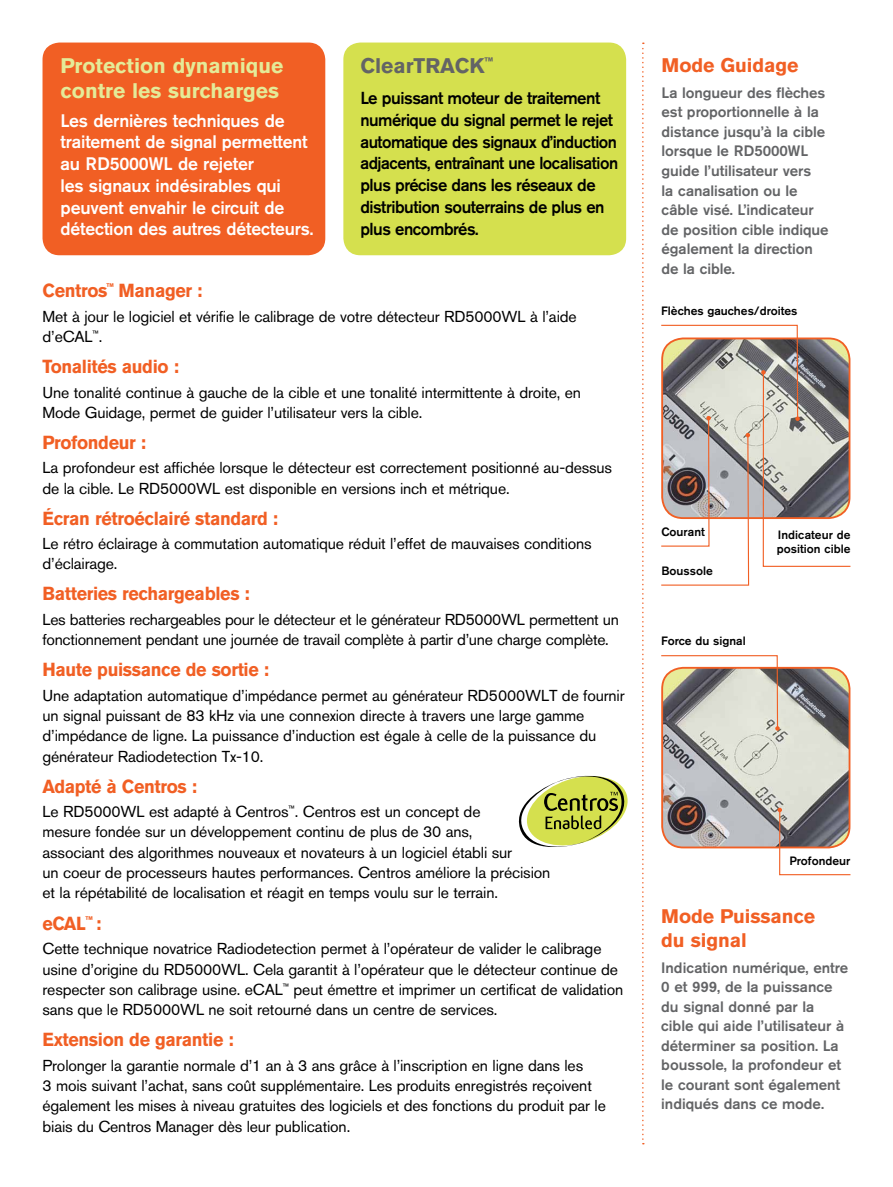
<style>
.page{position:relative;width:893px;height:1187px;background:#fff}
.page>*{position:absolute;margin:0;border:0;box-sizing:border-box;transform-origin:0 0}
.t1{font:700 21px/25.5px "Akzidenz Grotesk BE";color:#e4eb98}
.t2{font:700 21px "Akzidenz Grotesk BE";color:#636466}
.t3{font:700 19.5px/24px "Akzidenz Grotesk BE";letter-spacing:-.005em;color:#f15f24}
.t4{font:700 18.75px "Akzidenz Grotesk BE";letter-spacing:-.02em;color:#f15f24;scale:.95 1}
.t5{font:500 18px/21.8px "Akzidenz Grotesk BE";letter-spacing:-.01em;color:#fff}
.t6{font:500 17.25px/21.8px "Akzidenz Grotesk BE";letter-spacing:-.03em;color:#000}
.t7{font:15.75px/20.2px "Akzidenz Grotesk BE";letter-spacing:-.01em;color:#000}
.t8{font:500 15px/19.5px "Akzidenz Grotesk BE";letter-spacing:-.005em;color:#636466}
.t9{font:500 12px/14.4px "Akzidenz Grotesk BE";color:#000}
</style>
<div class="page">
<img style="left:664px;top:669px;width:183px;height:178px">
<div style="left:661px;top:666px;width:189px;height:182px;border:2px solid #f15f24;border-radius:21px"></div>
<svg style="left:518px;top:775px;width:110px;height:72px"></svg>
<svg style="left:642px;top:43px;width:2px;height:1101px"></svg>
<svg style="left:777px;top:807px;width:74px;height:68px"></svg>
<div style="left:43px;top:43px;width:282px;height:212px;background:#f15f24;border-radius:17px"></div>
<div style="left:343px;top:43px;width:283px;height:212px;background:#d5e04e;border-radius:17px"></div>
<svg style="left:661px;top:324px;width:190px;height:262px"></svg>
<svg style="left:661px;top:655px;width:119px;height:75px;background:#c5bdb1"></svg>
<h1 class="t1" style="left:61px;top:53px;width:224px">Protection dynamique contre les surcharges</h1>
<p class="t5" style="left:61px;top:109px;width:254px">Les dernières techniques de traitement de signal permettent au RD5000WL de rejeter<br>les signaux indésirables qui peuvent envahir le circuit de détection des autres détecteurs.</p>
<h1 class="t2" style="left:360px;top:53px;width:134px">ClearTRACK<sup>™</sup></h1>
<p class="t6" style="left:360px;top:87px;width:259px">Le puissant moteur de traitement numérique du signal permet le rejet automatique des signaux d’induction adjacents, entraînant une localisation plus précise dans les réseaux de distribution souterrains de plus en plus encombrés.</p>
<p class="t4" style="left:43px;top:280px;width:170px">Centros<sup>™</sup> Manager :</p>
<p class="t7" style="left:43px;top:306px;width:536px">Met à jour le logiciel et vérifie le calibrage de votre détecteur RD5000WL à l’aide d’eCAL<sup>™</sup>.</p>
<p class="t4" style="left:43px;top:355px;width:145px">Tonalités audio :</p>
<p class="t7" style="left:43px;top:382px;width:540px">Une tonalité continue à gauche de la cible et une tonalité intermittente à droite, en<br>Mode Guidage, permet de guider l’utilisateur vers la cible.</p>
<p class="t4" style="left:43px;top:431px;width:110px">Profondeur :</p>
<p class="t7" style="left:43px;top:457px;width:571px">La profondeur est affichée lorsque le détecteur est correctement positionné au-dessus de la cible. Le RD5000WL est disponible en versions inch et métrique.</p>
<p class="t4" style="left:43px;top:507px;width:250px">Écran rétroéclairé standard :</p>
<p class="t7" style="left:43px;top:533px;width:551px">Le rétro éclairage à commutation automatique réduit l’effet de mauvaises conditions d’éclairage.</p>
<p class="t4" style="left:43px;top:583px;width:220px">Batteries rechargeables :</p>
<p class="t7" style="left:43px;top:609px;width:578px">Les batteries rechargeables pour le détecteur et le générateur RD5000WL permettent un fonctionnement pendant une journée de travail complète à partir d’une charge complète.</p>
<p class="t4" style="left:43px;top:658px;width:240px">Haute puissance de sortie :</p>
<p class="t7" style="left:43px;top:685px;width:584px">Une adaptation automatique d’impédance permet au générateur RD5000WLT de fournir un signal puissant de 83 kHz via une connexion directe à travers une large gamme d’impédance de ligne. La puissance d’induction est égale à celle de la puissance du générateur Radiodetection Tx-10.</p>
<p class="t4" style="left:43px;top:775px;width:164px">Adapté à Centros :</p>
<p class="t7" style="left:43px;top:801px;width:509px">Le RD5000WL est adapté à Centros<sup>™</sup>. Centros est un concept de<br>mesure fondée sur un développement continu de plus de 30 ans,<br>associant des algorithmes nouveaux et novateurs à un logiciel établi sur<br>un coeur de processeurs hautes performances. Centros améliore la précision et la répétabilité de localisation et réagit en temps voulu sur le terrain.</p>
<p class="t4" style="left:43px;top:912px;width:63px">eCAL<sup>™</sup> :</p>
<p class="t7" style="left:43px;top:938px;width:582px">Cette technique novatrice Radiodetection permet à l’opérateur de valider le calibrage usine d’origine du RD5000WL. Cela garantit à l’opérateur que le détecteur continue de respecter son calibrage usine. eCAL<sup>™</sup> peut émettre et imprimer un certificat de validation sans que le RD5000WL ne soit retourné dans un centre de services.</p>
<p class="t4" style="left:43px;top:1028px;width:203px">Extension de garantie :</p>
<p class="t7" style="left:43px;top:1054px;width:565px">Prolonger la garantie normale d’1 an à 3 ans grâce à l’inscription en ligne dans les<br>3 mois suivant l’achat, sans coût supplémentaire. Les produits enregistrés reçoivent également les mises à niveau gratuites des logiciels et des fonctions du produit par le biais du Centros Manager dès leur publication.</p>
<p class="t3" style="left:662px;top:53px;width:138px">Mode Guidage</p>
<p class="t8" style="left:662px;top:83px;width:169px">La longueur des flèches est proportionnelle à la distance jusqu’à la cible lorsque le RD5000WL guide l’utilisateur vers<br>la canalisation ou le câble visé. L’indicateur de position cible indique également la direction de la cible.</p>
<p class="t9" style="left:661px;top:303px;width:138px">Flèches gauches/droites</p>
<p class="t9" style="left:661px;top:524px;width:45px">Courant</p>
<p class="t9" style="left:661px;top:563px;width:53px">Boussole</p>
<p class="t9" style="left:661px;top:633px;width:86px">Force du signal</p>
<p class="t9" style="left:777px;top:527px;width:75px">Indicateur de position cible</p>
<p class="t9" style="left:789px;top:852px;width:62px">Profondeur</p>
<p class="t3" style="left:661px;top:904px;width:156px">Mode Puissance du signal</p>
<p class="t8" style="left:661px;top:957px;width:188px">Indication numérique, entre<br>0 et 999, de la puissance du signal donné par la cible qui aide l’utilisateur à déterminer sa position. La boussole, la profondeur et le courant sont également indiqués dans ce mode.</p>
</div>
